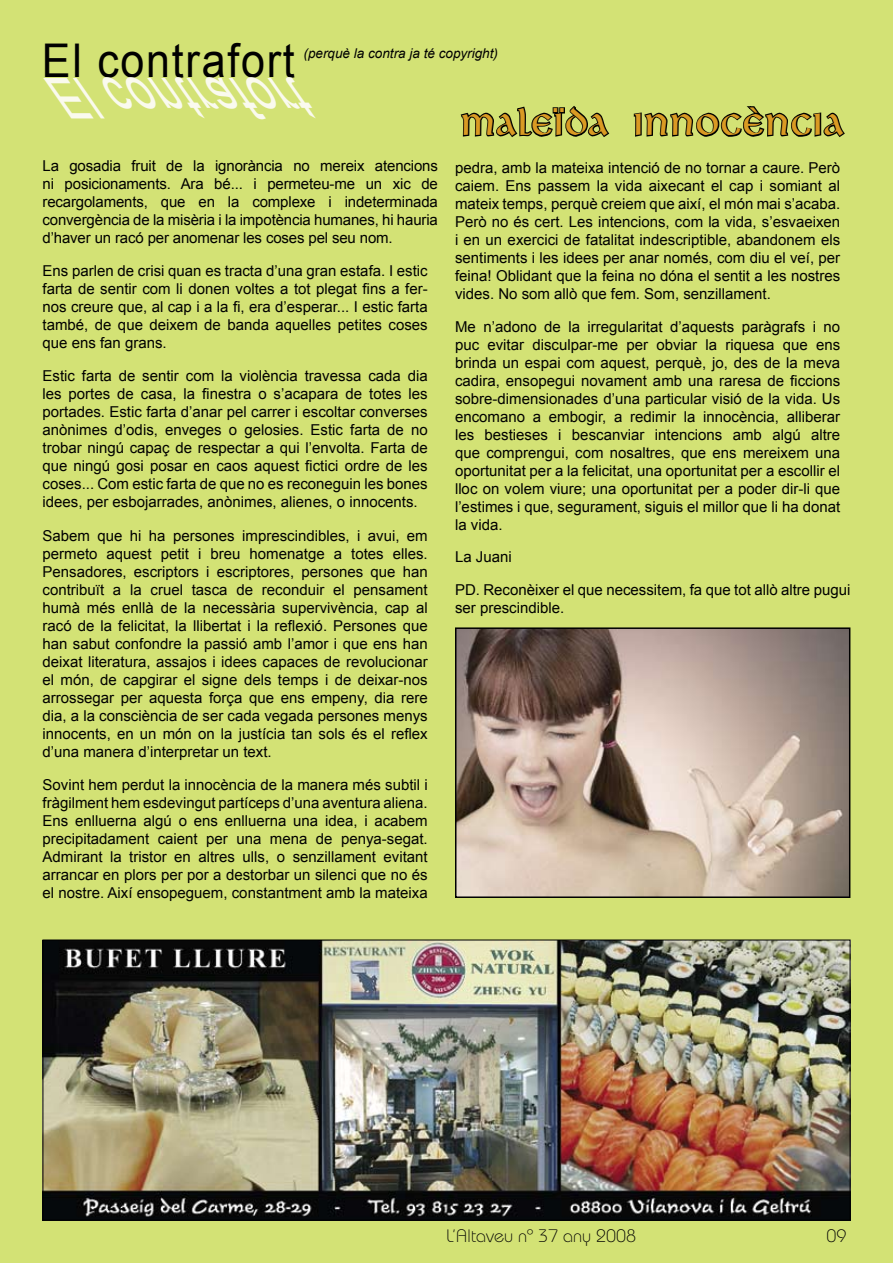
<style>
.page{position:relative;width:893px;height:1263px;background:#d3e275}
.page>*{position:absolute;margin:0;border:0;box-sizing:border-box;transform-origin:0 0}
.t1{font:46.5px "Arial";letter-spacing:.04em;color:#000;scale:.93 1}
.t2{font:42px "Libra BT";letter-spacing:.02em;color:#da9a23}
.t3{font:300 18px "Bauhaus";color:#000}
.t4{font:15px/18px "Arial";color:#000;text-align:justify}
.t5{font:italic 13.5px "Arial";color:#000}
</style>
<div class="page">
<svg style="left:460px;top:106px;width:150px;height:31px"></svg>
<svg style="left:633px;top:106px;width:212px;height:31px"></svg>
<img style="left:458px;top:630px;width:389px;height:265px">
<div style="left:455px;top:627px;width:395px;height:271px;border:2px solid #000"></div>
<img style="left:45px;top:942px;width:803px;height:276px">
<h1 class="t1" style="left:42px;top:30px;width:273px">El contrafort</h1>
<p class="t5" style="left:304px;top:44px;width:196px">(perquè la contra ja té copyright)</p>
<p class="t4" style="left:43px;top:157px;width:397px">La gosadia fruit de la ignorància no mereix atencions ni posicionaments. Ara bé... i permeteu-me un xic de recargolaments, que en la complexe i indeterminada convergència de la misèria i la impotència humanes, hi hauria d’haver un racó per anomenar les coses pel seu nom.</p>
<p class="t4" style="left:43px;top:262px;width:387px">Ens parlen de crisi quan es tracta d’una gran estafa. I estic farta de sentir com li donen voltes a tot plegat fins a fer&shy;nos creure que, al cap i a la fi, era d’esperar... I estic farta també, de que deixem de banda aquelles petites coses que ens fan grans.</p>
<p class="t4" style="left:43px;top:367px;width:387px">Estic farta de sentir com la violència travessa cada dia les portes de casa, la finestra o s’acapara de totes les portades. Estic farta d’anar pel carrer i escoltar converses anònimes d’odis, enveges o gelosies. Estic farta de no trobar ningú capaç de respectar a qui l’envolta. Farta de que ningú gosi posar en caos aquest fictici ordre de les coses... Com estic farta de que no es reconeguin les bones idees, per esbojarrades, anònimes, alienes, o innocents.</p>
<p class="t4" style="left:43px;top:526px;width:387px">Sabem que hi ha persones imprescindibles, i avui, em permeto aquest petit i breu homenatge a totes elles.<br>Pensadores, escriptors i escriptores, persones que han contribuït a la cruel tasca de reconduir el pensament humà més enllà de la necessària supervivència, cap al racó de la felicitat, la llibertat i la reflexió. Persones que han sabut confondre la passió amb l’amor i que ens han deixat literatura, assajos i idees capaces de revolucionar el món, de capgirar el signe dels temps i de deixar-nos arrossegar per aquesta força que ens empeny, dia rere dia, a la consciència de ser cada vegada persones menys innocents, en un món on la justícia tan sols és el reflex d’una manera d’interpretar un text.</p>
<p class="t4" style="left:43px;top:775px;width:387px">Sovint hem perdut la innocència de la manera més subtil i fràgilment hem esdevingut partíceps d’una aventura aliena.<br>Ens enlluerna algú o ens enlluerna una idea, i acabem precipitadament caient per una mena de penya-segat.<br>Admirant la tristor en altres ulls, o senzillament evitant arrancar en plors per por a destorbar un silenci que no és el nostre. Així ensopeguem, constantment amb la mateixa</p>
<h2 class="t2" style="left:461px;top:101px;width:385px">MALEÏDA INNOCÈNCIA</h2>
<p class="t4" style="left:455px;top:159px;width:387px">pedra, amb la mateixa intenció de no tornar a caure. Però caiem. Ens passem la vida aixecant el cap i somiant al mateix temps, perquè creiem que així, el món mai s’acaba.<br>Però no és cert. Les intencions, com la vida, s’esvaeixen i en un exercici de fatalitat indescriptible, abandonem els sentiments i les idees per anar només, com diu el veí, per feina! Oblidant que la feina no dóna el sentit a les nostres vides. No som allò que fem. Som, senzillament.</p>
<p class="t4" style="left:455px;top:318px;width:387px">Me n’adono de la irregularitat d’aquests paràgrafs i no puc evitar disculpar-me per obviar la riquesa que ens brinda un espai com aquest, perquè, jo, des de la meva cadira, ensopegui novament amb una raresa de ficcions sobre-dimensionades d’una particular visió de la vida. Us encomano a embogir, a redimir la innocència, alliberar les bestieses i bescanviar intencions amb algú altre que comprengui, com nosaltres, que ens mereixem una oportunitat per a la felicitat, una oportunitat per a escollir el lloc on volem viure; una oportunitat per a poder dir-li que l’estimes i que, segurament, siguis el millor que li ha donat la vida.</p>
<p class="t4" style="left:455px;top:548px;width:58px">La Juani</p>
<p class="t4" style="left:455px;top:581px;width:397px">PD. Reconèixer el que necessitem, fa que tot allò altre pugui ser prescindible.</p>
<p class="t3" style="left:446px;top:1225px;width:191px">L’Altaveu nº 37 any 2008</p>
<p class="t3" style="left:826px;top:1225px;width:22px">09</p>
</div>
